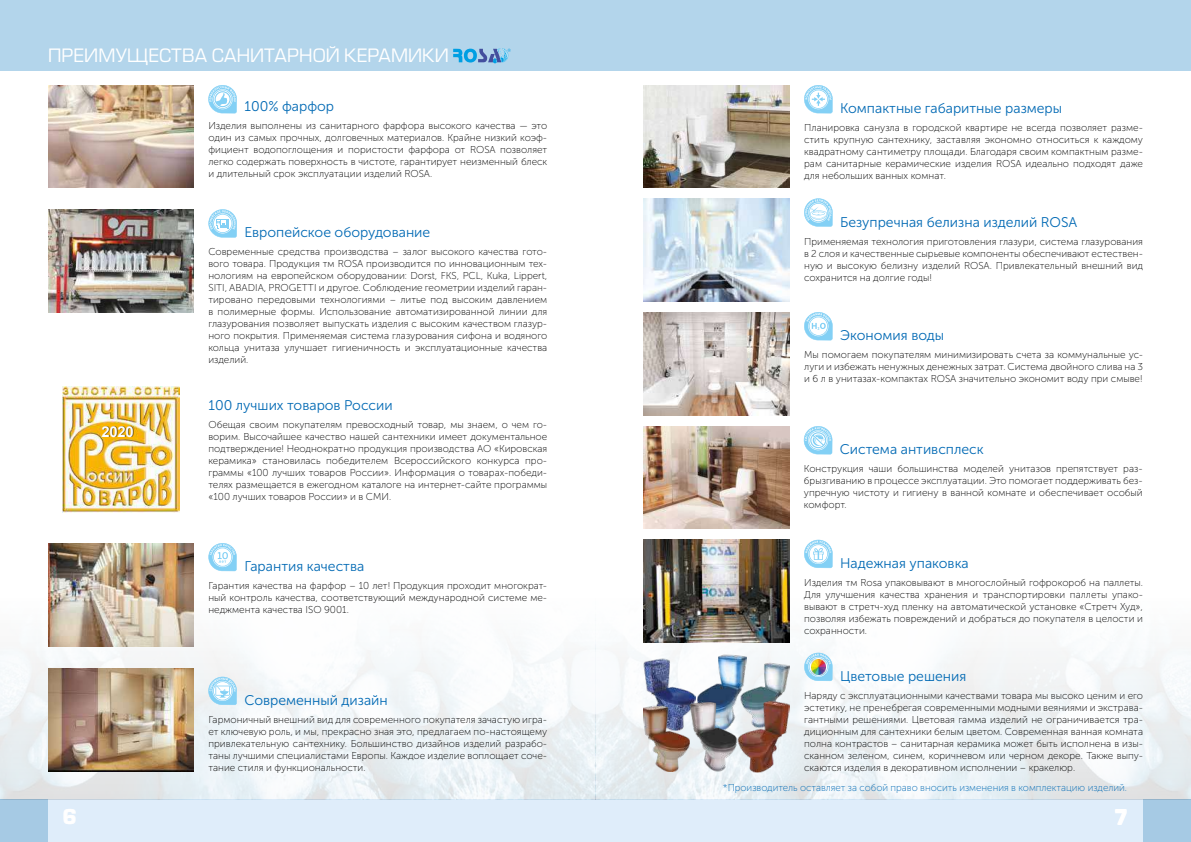
<style>
.page{position:relative;width:1191px;height:842px;background:#fff}
.page>*{position:absolute;margin:0;border:0;box-sizing:border-box;transform-origin:0 0}
.t1{font:700 20px "Europe";color:#fff}
.t2{font:18px "Europe";color:#fff}
.t3{font:700 15px "Arial";color:#fff}
.t4{font:14px "Museo Sans Cyrl 300";color:#0069b4}
.t5{font:10px/12px "Museo Sans Cyrl 100";color:#000;text-align:justify}
.t6{font:10px "Museo Sans Cyrl 100";color:#0069b4}
</style>
<div class="page">
<div style="left:0;top:799px;width:1191px;height:43px;background:#a6cae4"></div>
<div style="left:48px;top:799px;width:1094px;height:43px;background:#dfedfa"></div>
<img style="left:0;top:85px;width:1191px;height:714px">
<div style="left:0;top:0;width:1191px;height:71px;background:#b3d5eb"></div>
<svg style="left:453px;top:49px;width:58px;height:14px"></svg>
<svg style="left:208px;top:85px;width:29px;height:28px"></svg>
<svg style="left:208px;top:543px;width:29px;height:28px"></svg>
<svg style="left:208px;top:677px;width:29px;height:28px"></svg>
<svg style="left:208px;top:209px;width:29px;height:29px"></svg>
<img style="left:48px;top:85px;width:145px;height:103px">
<img style="left:48px;top:209px;width:145px;height:104px">
<img style="left:63px;top:387px;width:116px;height:125px">
<img style="left:48px;top:544px;width:145px;height:102px">
<img style="left:48px;top:668px;width:145px;height:103px">
<svg style="left:804px;top:85px;width:28px;height:28px"></svg>
<svg style="left:804px;top:426px;width:28px;height:28px"></svg>
<svg style="left:804px;top:540px;width:28px;height:28px"></svg>
<svg style="left:804px;top:653px;width:28px;height:28px"></svg>
<img style="left:811px;top:660px;width:14px;height:14px">
<svg style="left:804px;top:198px;width:28px;height:29px"></svg>
<svg style="left:804px;top:312px;width:28px;height:28px"></svg>
<img style="left:644px;top:198px;width:145px;height:104px">
<img style="left:644px;top:426px;width:145px;height:103px">
<img style="left:644px;top:540px;width:145px;height:102px">
<img style="left:643px;top:658px;width:52px;height:72px">
<img style="left:747px;top:662px;width:42px;height:38px">
<img style="left:689px;top:700px;width:100px;height:72px">
<img style="left:644px;top:706px;width:45px;height:66px">
<img style="left:698px;top:655px;width:49px;height:75px">
<svg style="left:100px;top:423px;width:36px;height:16px"></svg>
<img style="left:643px;top:85px;width:146px;height:103px">
<img style="left:644px;top:312px;width:145px;height:104px">
<h2 class="t2" style="left:48px;top:45px;width:402px">ПРЕИМУЩЕСТВА САНИТАРНОЙ КЕРАМИКИ</h2>
<h3 class="t4" style="left:244px;top:98px;width:91px">100% фарфор</h3>
<p class="t5" style="left:208px;top:119px;width:340px">Изделия выполнены из санитарного фарфора высокого качества — это один из самых прочных, долговечных материалов. Крайне низкий коэф&shy;фициент водопоглощения и пористости фарфора от ROSA позволяет легко содержать поверхность в чистоте, гарантирует неизменный блеск и длительный срок эксплуатации изделий ROSA.</p>
<h3 class="t3" style="left:102px;top:421px;width:34px">2020</h3>
<h3 class="t4" style="left:244px;top:224px;width:187px">Европейское оборудование</h3>
<p class="t5" style="left:208px;top:246px;width:340px">Современные средства производства – залог высокого качества гото&shy;вого товара. Продукция тм ROSA производится по инновационным тех&shy;нологиям на европейском оборудовании: Dorst, FKS, PCL, Kuka, Lippert, SITI, ABADIA, PROGETTI и другое. Соблюдение геометрии изделий гаран&shy;тировано передовыми технологиями – литье под высоким давлением в полимерные формы. Использование автоматизированной линии для глазурования позволяет выпускать изделия с высоким качеством глазур&shy;ного покрытия. Применяемая система глазурования сифона и водяного кольца унитаза улучшает гигиеничность и эксплуатационные качества изделий.</p>
<h3 class="t4" style="left:208px;top:397px;width:186px">100 лучших товаров России</h3>
<p class="t5" style="left:208px;top:418px;width:340px">Обещая своим покупателям превосходный товар, мы знаем, о чем го&shy;ворим. Высочайшее качество нашей сантехники имеет документальное подтверждение! Неоднократно продукция производства АО «Кировская керамика» становилась победителем Всероссийского конкурса про&shy;граммы «100 лучших товаров России». Информация о товарах-победи&shy;телях размещается в ежегодном каталоге на интернет-сайте программы «100 лучших товаров России» и в СМИ.</p>
<h3 class="t4" style="left:244px;top:559px;width:121px">Гарантия качества</h3>
<p class="t5" style="left:208px;top:580px;width:340px">Гарантия качества на фарфор – 10 лет! Продукция проходит многократ&shy;ный контроль качества, соответствующий международной системе ме&shy;неджмента качества ISO 9001.</p>
<h3 class="t4" style="left:244px;top:693px;width:145px">Современный дизайн</h3>
<p class="t5" style="left:208px;top:714px;width:340px">Гармоничный внешний вид для современного покупателя зачастую игра&shy;ет ключевую роль, и мы, прекрасно зная это, предлагаем по-настоящему привлекательную сантехнику. Большинство дизайнов изделий разрабо&shy;таны лучшими специалистами Европы. Каждое изделие воплощает соче&shy;тание стиля и функциональности.</p>
<h3 class="t4" style="left:840px;top:100px;width:223px">Компактные габаритные размеры</h3>
<p class="t5" style="left:804px;top:121px;width:340px">Планировка санузла в городской квартире не всегда позволяет разме&shy;стить крупную сантехнику, заставляя экономно относиться к каждому квадратному сантиметру площади. Благодаря своим компактным разме&shy;рам санитарные керамические изделия ROSA идеально подходят даже для небольших ванных комнат.</p>
<h3 class="t4" style="left:840px;top:214px;width:239px">Безупречная белизна изделий ROSA</h3>
<p class="t5" style="left:804px;top:235px;width:340px">Применяемая технология приготовления глазури, система глазурования в 2 слоя и качественные сырьевые компоненты обеспечивают естествен&shy;ную и высокую белизну изделий ROSA. Привлекательный внешний вид сохранится на долгие годы!</p>
<h3 class="t4" style="left:840px;top:328px;width:106px">Экономия воды</h3>
<p class="t5" style="left:804px;top:349px;width:340px">Мы помогаем покупателям минимизировать счета за коммунальные ус&shy;луги и избежать ненужных денежных затрат. Система двойного слива на 3 и 6 л в унитазах-компактах ROSA значительно экономит воду при смыве!</p>
<h3 class="t4" style="left:840px;top:442px;width:145px">Система антивсплеск</h3>
<p class="t5" style="left:804px;top:463px;width:340px">Конструкция чаши большинства моделей унитазов препятствует раз&shy;брызгиванию в процессе эксплуатации. Это помогает поддерживать без&shy;упречную чистоту и гигиену в ванной комнате и обеспечивает особый комфорт.</p>
<h3 class="t4" style="left:840px;top:556px;width:130px">Надежная упаковка</h3>
<p class="t5" style="left:804px;top:577px;width:340px">Изделия тм Rosa упаковывают в многослойный гофрокороб на паллеты.<br>Для улучшения качества хранения и транспортировки паллеты упако&shy;вывают в стретч-худ пленку на автоматической установке «Стретч Худ», позволяя избежать повреждений и добраться до покупателя в целости и сохранности.</p>
<h3 class="t4" style="left:840px;top:669px;width:128px">Цветовые решения</h3>
<p class="t5" style="left:804px;top:690px;width:340px">Наряду с эксплуатационными качествами товара мы высоко ценим и его эстетику, не пренебрегая современными модными веяниями и экстрава&shy;гантными решениями. Цветовая гамма изделий не ограничивается тра&shy;диционным для сантехники белым цветом. Современная ванная комната полна контрастов – санитарная керамика может быть исполнена в изы&shy;сканном зеленом, синем, коричневом или черном декоре. Также выпу&shy;скаются изделия в декоративном исполнении – кракелюр.</p>
<p class="t6" style="left:723px;top:782px;width:405px">*Производитель оставляет за собой право вносить изменения в комплектацию изделий.</p>
<h1 class="t1" style="left:62px;top:805px;width:16px">6</h1>
<h1 class="t1" style="left:1114px;top:805px;width:16px">7</h1>
</div>
